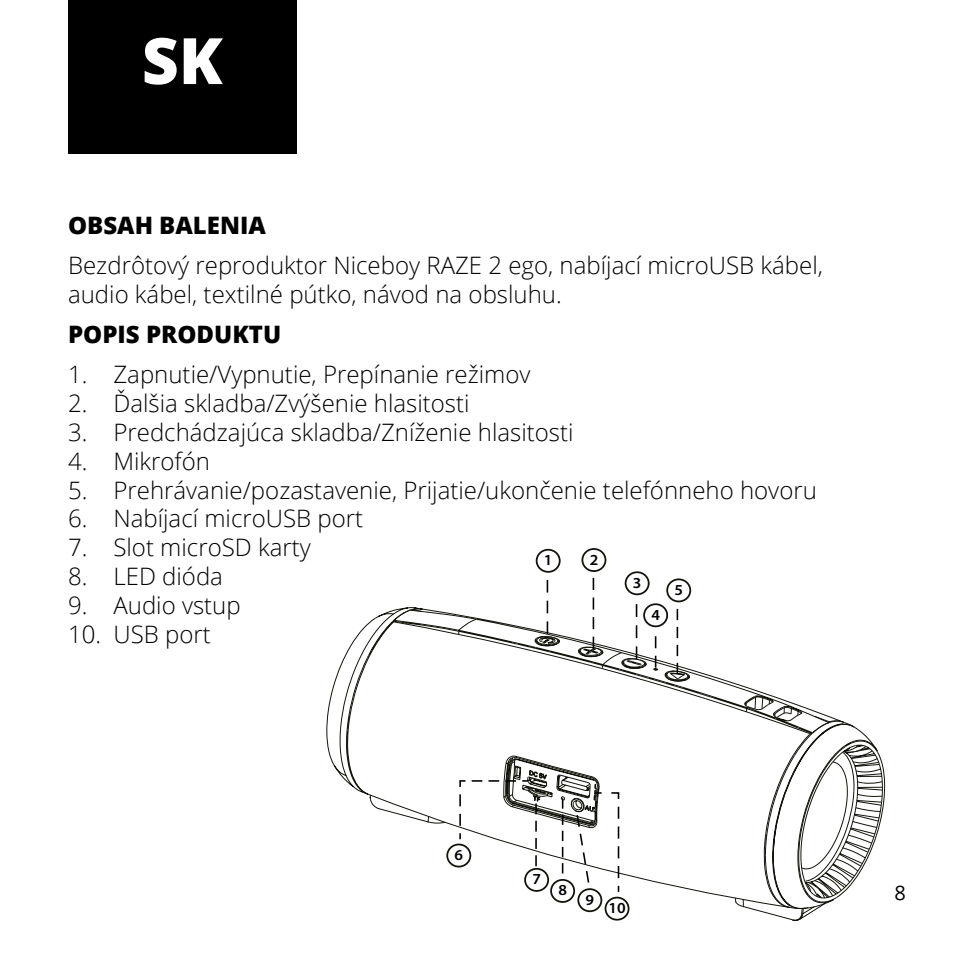
<style>
.page{position:relative;width:953px;height:953px;background:#fff}
.page>*{position:absolute;margin:0;border:0;box-sizing:border-box;transform-origin:0 0}
.t1{font:800 64px "Open Sans";color:#fff}
.Text_odrážkY{font:300 24px/28.8px "Open Sans";color:#000}
.t2{font:800 24px "Open Sans";color:#000}
.t3{font:20px "Open Sans";color:#000}
.t4{font:600 15.2px "Myriad Pro";color:#000;scale:1.05 1}
</style>
<div class="page">
<div style="left:68px;top:0;width:228px;height:153px;background:#000"></div>
<svg style="left:813px;top:722px;width:72px;height:186px"></svg>
<svg style="left:347px;top:608px;width:497px;height:299px"></svg>
<svg style="left:546px;top:580px;width:2px;height:54px"></svg>
<svg style="left:592px;top:578px;width:2px;height:70px"></svg>
<svg style="left:635px;top:604px;width:2px;height:55px"></svg>
<svg style="left:676px;top:609px;width:2px;height:65px"></svg>
<div style="left:535px;top:549px;width:25px;height:23px;border:2px solid #121309;border-radius:50%"></div>
<div style="left:581px;top:548px;width:25px;height:24px;border:2px solid #121309;border-radius:50%"></div>
<div style="left:624px;top:571px;width:25px;height:24px;border:2px solid #121309;border-radius:50%"></div>
<div style="left:643px;top:603px;width:25px;height:24px;border:2px solid #121309;border-radius:50%"></div>
<div style="left:666px;top:578px;width:25px;height:24px;border:2px solid #121309;border-radius:50%"></div>
<div style="left:446px;top:843px;width:25px;height:24px;border:2px solid #121309;border-radius:50%"></div>
<div style="left:577px;top:888px;width:25px;height:24px;border:2px solid #121309;border-radius:50%"></div>
<div style="left:550px;top:878px;width:25px;height:24px;border:2px solid #121309;border-radius:50%"></div>
<div style="left:604px;top:896px;width:25px;height:24px;border:2px solid #121309;border-radius:50%"></div>
<svg style="left:654px;top:636px;width:2px;height:31px"></svg>
<svg style="left:458px;top:758px;width:162px;height:135px"></svg>
<p class="t1" style="left:142px;top:12px;width:82px">SK</p>
<p class="t2" style="left:68px;top:207px;width:199px">OBSAH BALENIA</p>
<p class="Text_odrážkY" style="left:68px;top:250px;width:756px">Bezdrôtový reproduktor Niceboy RAZE 2 ego, nabíjací microUSB kábel, audio kábel, textilné pútko, návod na obsluhu.</p>
<p class="t2" style="left:68px;top:316px;width:215px">POPIS PRODUKTU</p>
<p class="Text_odrážkY" style="left:68px;top:359px;width:464px">1. Zapnutie/Vypnutie, Prepínanie režimov</p>
<p class="Text_odrážkY" style="left:68px;top:388px;width:403px">2. Ďalšia skladba/Zvýšenie hlasitosti</p>
<p class="Text_odrážkY" style="left:68px;top:417px;width:507px">3. Predchádzajúca skladba/Zníženie hlasitosti</p>
<p class="Text_odrážkY" style="left:68px;top:446px;width:143px">4. Mikrofón</p>
<p class="Text_odrážkY" style="left:68px;top:474px;width:750px">5. Prehrávanie/pozastavenie, Prijatie/ukončenie telefónneho hovoru</p>
<p class="Text_odrážkY" style="left:68px;top:503px;width:297px">6. Nabíjací microUSB port</p>
<p class="Text_odrážkY" style="left:68px;top:532px;width:244px">7. Slot microSD karty</p>
<p class="Text_odrážkY" style="left:68px;top:561px;width:156px">8. LED dióda</p>
<p class="Text_odrážkY" style="left:68px;top:590px;width:174px">9. Audio vstup</p>
<p class="Text_odrážkY" style="left:68px;top:618px;width:144px">10. USB port</p>
<p class="t4" style="left:589px;top:550px;width:10px">2</p>
<p class="t4" style="left:544px;top:550px;width:10px">1</p>
<p class="t4" style="left:632px;top:573px;width:10px">3</p>
<p class="t4" style="left:674px;top:580px;width:10px">5</p>
<p class="t4" style="left:651px;top:605px;width:10px">4</p>
<p class="t4" style="left:454px;top:845px;width:10px">6</p>
<p class="t4" style="left:532px;top:869px;width:10px">7</p>
<p class="t4" style="left:558px;top:880px;width:10px">8</p>
<p class="t4" style="left:585px;top:889px;width:10px">9</p>
<p class="t4" style="left:608px;top:898px;width:18px">10</p>
<p class="t3" style="left:894px;top:879px;width:13px">8</p>
</div>
